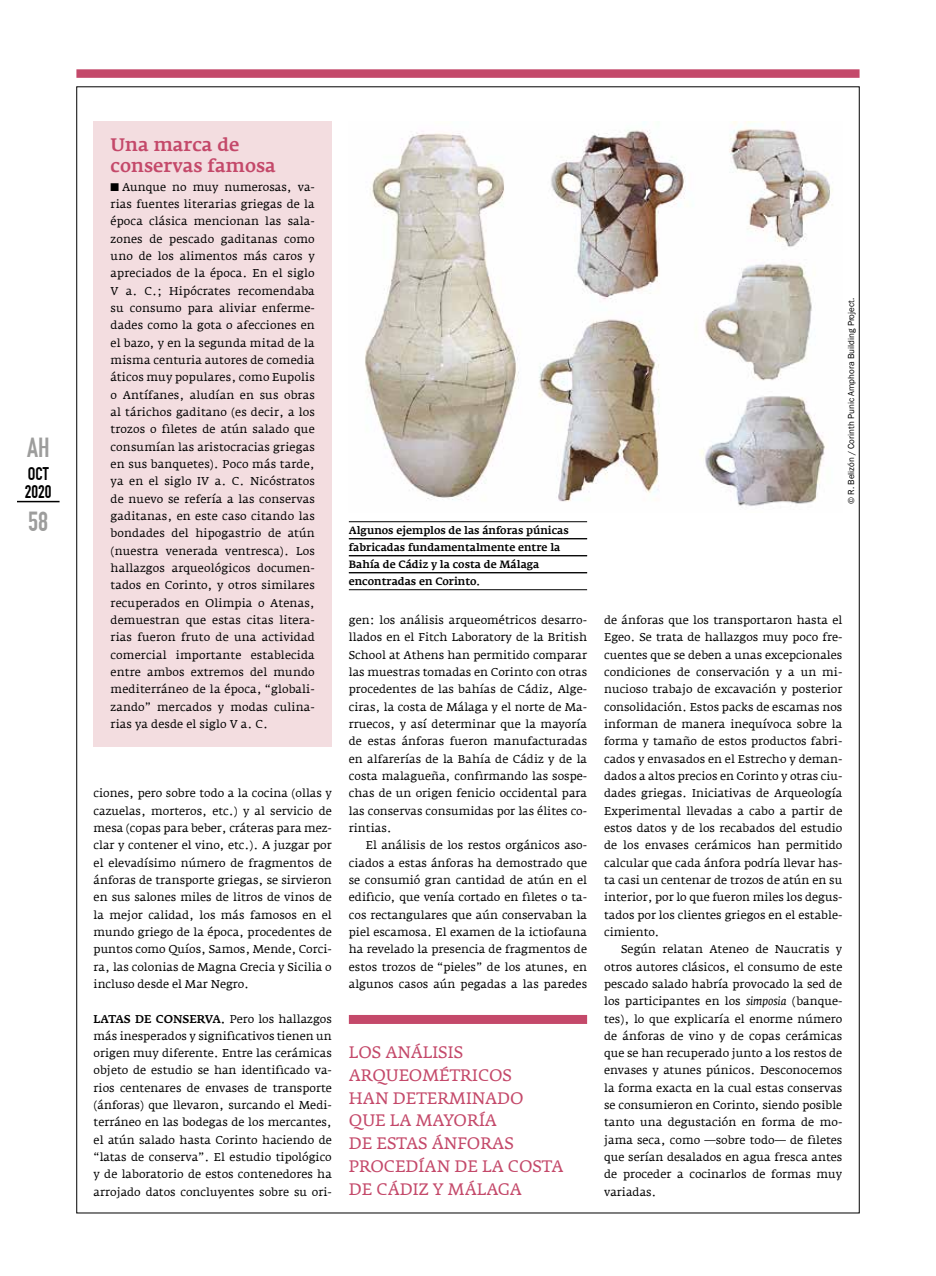
<style>
.page{position:relative;width:936px;height:1276px;background:#fff}
.page>*{position:absolute;margin:0;border:0;box-sizing:border-box;transform-origin:0 0}
.t1{font:27px "DIN Engschrift Std";color:#9d9d9c}
.t2{font:500 18px/21px "Fedra Serif A";color:#c4496a}
.t3{font:18px/18px "DIN Engschrift Std";color:#000}
.t4{font:16.5px/22.8px "Fedra Serif A";color:#c4496a}
.t5{font:11.25px/17.4px "Fedra Serif A";color:#000;text-align:justify}
.t6{font:500 10.5px/17px "Fedra Serif A";letter-spacing:-.005em;color:#000}
.t7{font:9px "Franklin Gothic";color:#000}
.s1{font-weight:500}
.s2{font-style:italic}
</style>
<div class="page">
<div style="left:76px;top:69px;width:783px;height:9px;background:#c4496a"></div>
<div style="left:94px;top:121px;width:238px;height:626px;background:#f3dde0"></div>
<img style="left:365px;top:121px;width:468px;height:385px">
<hr style="left:349px;top:521px;width:238px;height:1px;background:#000">
<hr style="left:349px;top:538px;width:238px;height:1px;background:#000">
<hr style="left:349px;top:555px;width:238px;height:1px;background:#000">
<hr style="left:349px;top:572px;width:238px;height:1px;background:#000">
<hr style="left:349px;top:589px;width:238px;height:1px;background:#000">
<div style="left:349px;top:1015px;width:238px;height:9px;background:#c4496a"></div>
<hr style="left:17px;top:501px;width:43px;height:1px;background:#000">
<h1 class="t1" style="left:27px;top:432px;width:24px">AH</h1>
<h2 class="t3" style="left:25px;top:465px;width:28px">OCT<br>2020</h2>
<h1 class="t1" style="left:28px;top:505px;width:22px">58</h1>
<h2 class="t2" style="left:111px;top:134px;width:167px">Una marca de conservas famosa</h2>
<p class="t5" style="left:111px;top:178px;width:206px;text-indent:11px">Aunque no muy numerosas, va&shy;rias fuentes literarias griegas de la época clásica mencionan las sala&shy;zones de pescado gaditanas como uno de los alimentos más caros y apreciados de la época. En el siglo V a. C.; Hipócrates recomendaba su consumo para aliviar enferme&shy;dades como la gota o afecciones en el bazo, y en la segunda mitad de la misma centuria autores de comedia áticos muy populares, como Eupolis o Antífanes, aludían en sus obras al tárichos gaditano (es decir, a los trozos o filetes de atún salado que consumían las aristocracias griegas en sus banquetes). Poco más tarde, ya en el siglo IV a. C. Nicóstratos de nuevo se refería a las conservas gaditanas, en este caso citando las bondades del hipogastrio de atún (nuestra venerada ventresca). Los hallazgos arqueológicos documen&shy;tados en Corinto, y otros similares recuperados en Olimpia o Atenas, demuestran que estas citas litera&shy;rias fueron fruto de una actividad comercial importante establecida entre ambos extremos del mundo mediterráneo de la época, “globali&shy;zando” mercados y modas culina&shy;rias ya desde el siglo V a. C.</p>
<p class="t5" style="left:94px;top:784px;width:240px">ciones, pero sobre todo a la cocina (ollas y cazuelas, morteros, etc.) y al servicio de mesa (copas para beber, cráteras para mez&shy;clar y contener el vino, etc.). A juzgar por el elevadísimo número de fragmentos de ánforas de transporte griegas, se sirvieron en sus salones miles de litros de vinos de la mejor calidad, los más famosos en el mundo griego de la época, procedentes de puntos como Quíos, Samos, Mende, Corci&shy;ra, las colonias de Magna Grecia y Sicilia o incluso desde el Mar Negro.</p>
<p class="t5" style="left:94px;top:1010px;width:240px"><span class="s1">LATAS DE CONSERVA.</span> Pero los hallazgos más inesperados y significativos tienen un origen muy diferente. Entre las cerámicas objeto de estudio se han identificado va&shy;rios centenares de envases de transporte (ánforas) que llevaron, surcando el Medi&shy;terráneo en las bodegas de los mercantes, el atún salado hasta Corinto haciendo de “latas de conserva”. El estudio tipológico y de laboratorio de estos contenedores ha arrojado datos concluyentes sobre su ori-</p>
<p class="t6" style="left:349px;top:522px;width:221px">Algunos ejemplos de las ánforas púnicas fabricadas fundamentalmente entre la Bahía de Cádiz y la costa de Málaga encontradas en Corinto.</p>
<p class="t5" style="left:349px;top:611px;width:240px">gen: los análisis arqueométricos desarro&shy;llados en el Fitch Laboratory de la British School at Athens han permitido comparar las muestras tomadas en Corinto con otras procedentes de las bahías de Cádiz, Alge&shy;ciras, la costa de Málaga y el norte de Ma&shy;rruecos, y así determinar que la mayoría de estas ánforas fueron manufacturadas en alfarerías de la Bahía de Cádiz y de la costa malagueña, confirmando las sospe&shy;chas de un origen fenicio occidental para las conservas consumidas por las élites co&shy;rintias.</p>
<p class="t5" style="left:349px;top:836px;width:240px;text-indent:17px">El análisis de los restos orgánicos aso&shy;ciados a estas ánforas ha demostrado que se consumió gran cantidad de atún en el edificio, que venía cortado en filetes o ta&shy;cos rectangulares que aún conservaban la piel escamosa. El examen de la ictiofauna ha revelado la presencia de fragmentos de estos trozos de “pieles” de los atunes, en algunos casos aún pegadas a las paredes</p>
<h3 class="t4" style="left:349px;top:1041px;width:216px">LOS ANÁLISIS<br>ARQUEOMÉTRICOS<br>HAN DETERMINADO<br>QUE LA MAYORÍA<br>DE ESTAS ÁNFORAS<br>PROCEDÍAN DE LA COSTA<br>DE CÁDIZ Y MÁLAGA</h3>
<p class="t7" style="left:845px;top:504px;width:208px;rotate:-90deg">© R. Belizón / Corinth Punic Amphora Building Project.</p>
<p class="t5" style="left:604px;top:611px;width:240px">de ánforas que los transportaron hasta el Egeo. Se trata de hallazgos muy poco fre&shy;cuentes que se deben a unas excepcionales condiciones de conservación y a un mi&shy;nucioso trabajo de excavación y posterior consolidación. Estos packs de escamas nos informan de manera inequívoca sobre la forma y tamaño de estos productos fabri&shy;cados y envasados en el Estrecho y deman&shy;dados a altos precios en Corinto y otras ciu&shy;dades griegas. Iniciativas de Arqueología Experimental llevadas a cabo a partir de estos datos y de los recabados del estudio de los envases cerámicos han permitido calcular que cada ánfora podría llevar has&shy;ta casi un centenar de trozos de atún en su interior, por lo que fueron miles los degus&shy;tados por los clientes griegos en el estable&shy;cimiento.</p>
<p class="t5" style="left:604px;top:940px;width:240px;text-indent:17px">Según relatan Ateneo de Naucratis y otros autores clásicos, el consumo de este pescado salado habría provocado la sed de los participantes en los <span class="s2">simposia</span> (banque&shy;tes), lo que explicaría el enorme número de ánforas de vino y de copas cerámicas que se han recuperado junto a los restos de envases y atunes púnicos. Desconocemos la forma exacta en la cual estas conservas se consumieron en Corinto, siendo posible tanto una degustación en forma de mo&shy;jama seca, como —sobre todo— de filetes que serían desalados en agua fresca antes de proceder a cocinarlos de formas muy variadas.</p>
</div>
